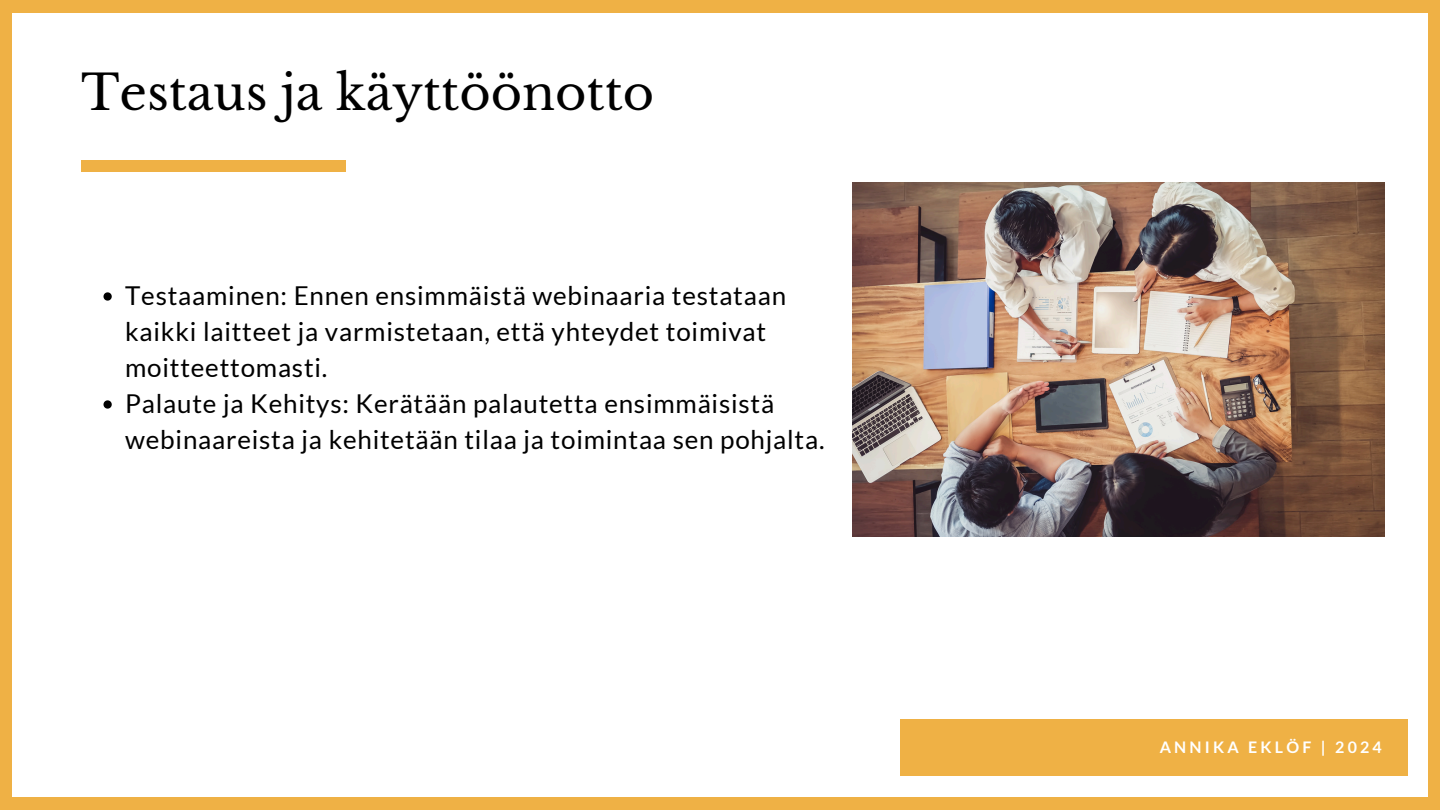
<style>
.page{position:relative;width:1440px;height:810px;background:#efb145}
.page>*{position:absolute;margin:0;border:0;box-sizing:border-box;transform-origin:0 0}
.t1{font:48px "Libre Baskerville";color:#000}
.t2{font:26px/36px "Lato";letter-spacing:.03em;color:#000}
.t3{font:700 16px "Lato";letter-spacing:.2em;color:#fff}
</style>
<div class="page">
<div style="left:12px;top:13px;width:1416px;height:784px;background:#fff"></div>
<div style="left:901px;top:719px;width:507px;height:57px;background:#efb145"></div>
<svg style="left:104px;top:292px;width:8px;height:9px"></svg>
<svg style="left:104px;top:400px;width:8px;height:9px"></svg>
<div style="left:81px;top:160px;width:265px;height:11px;background:#efb145"></div>
<img style="left:853px;top:182px;width:531px;height:354px">
<p class="t1" style="left:81px;top:63px;width:575px">Testaus ja käyttöönotto</p>
<p class="t2" style="left:125px;top:277px;width:662px">Testaaminen: Ennen ensimmäistä webinaaria testataan kaikki laitteet ja varmistetaan, että yhteydet toimivat moitteettomasti.</p>
<p class="t2" style="left:125px;top:385px;width:701px">Palaute ja Kehitys: Kerätään palautetta ensimmäisistä webinaareista ja kehitetään tilaa ja toimintaa sen pohjalta.</p>
<h1 class="t3" style="left:1160px;top:737px;width:224px">ANNIKA EKLÖF | 2024</h1>
</div>
